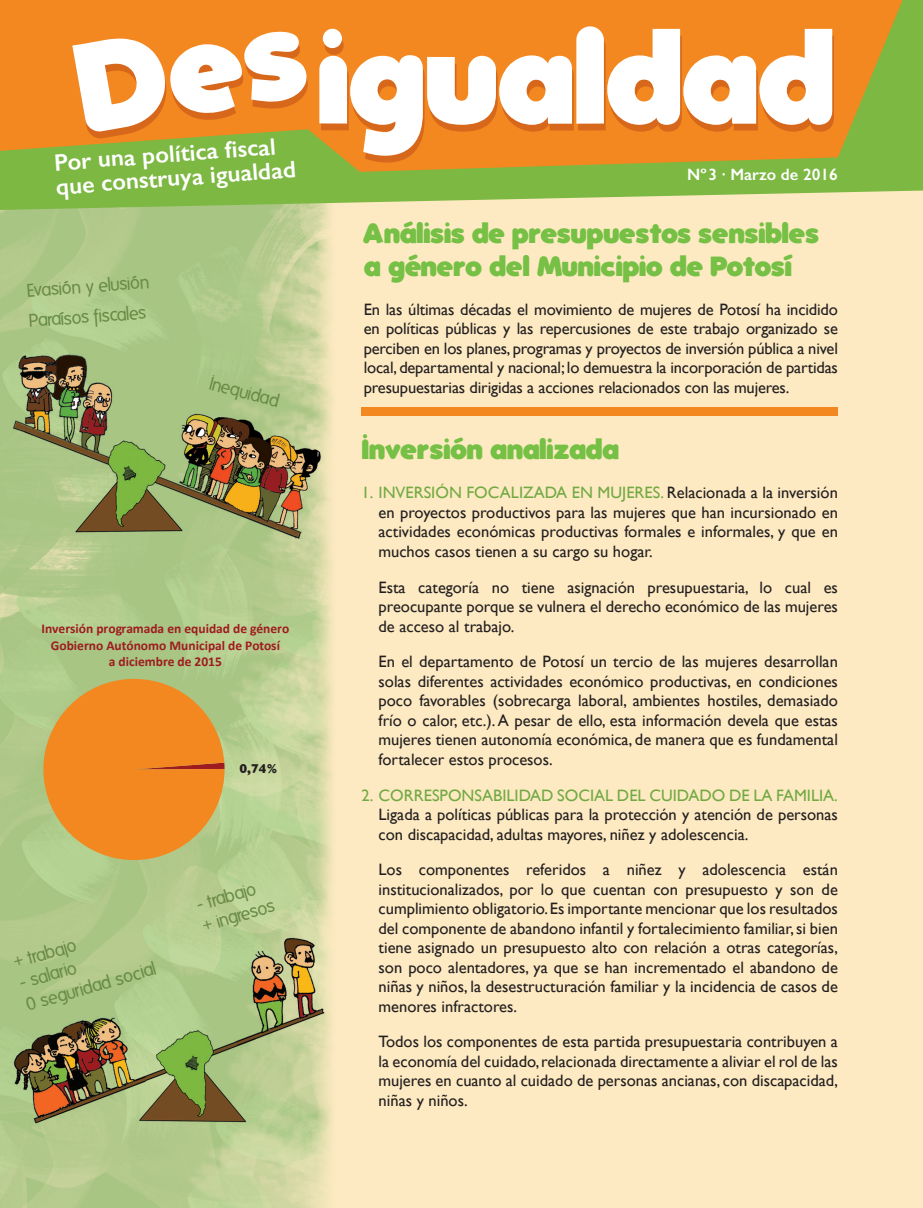
<style>
.page{position:relative;width:923px;height:1208px;background:#fdeac2}
.page>*{position:absolute;margin:0;border:0;box-sizing:border-box;transform-origin:0 0}
.t1{font:800 27px/32.4px "Folks";color:#75c045}
.t2{font:600 24px/24px "Gill Sans";color:#fff}
.t3{font:18px/21.6px "Folks";color:#698b46}
.t4{font:16.5px/19.5px "Gill Sans";color:#231f20;text-align:justify}
.t5{font:16.5px "Gill Sans";color:#72a943}
.t6{font:600 16.5px "Gill Sans";color:#fff}
.t7{font:700 13.5px/16.2px "Calibri";color:#9e1c1f;text-align:center}
.t8{font:700 13.05px "Gill Sans";color:#231f20}
.s1{color:#72a943}
</style>
<div class="page">
<img style="left:0;top:210px;width:332px;height:998px">
<svg style="left:0;top:0;width:923px;height:210px;background:#b7a83f"></svg>
<svg style="left:321px;top:33px;width:513px;height:129px;background:#de8c25"></svg>
<svg style="left:319px;top:26px;width:513px;height:130px;background:#f6be8a"></svg>
<svg style="left:72px;top:32px;width:236px;height:106px;background:#f3c08e"></svg>
<div style="left:361px;top:407px;width:477px;height:9px;background:#f38820"></div>
<svg style="left:43px;top:678px;width:182px;height:182px;background:#e29537"></svg>
<h2 class="t2" style="left:53px;top:150px;width:242px;rotate:-4deg">Por una política fi scal que construya igualdad</h2>
<p class="t3" style="left:26px;top:280px;width:125px;rotate:-4deg">Evasión y elusión</p>
<p class="t3" style="left:28px;top:310px;width:119px;rotate:-4deg">Paraísos fiscales</p>
<p class="t3" style="left:212px;top:372px;width:74px;rotate:15deg">Inequidad</p>
<p class="t7" style="left:42px;top:621px;width:249px">Inversión programada en equidad de género<br>Gobierno Autónomo Municipal de Potosí<br>a diciembre de 2015</p>
<p class="t8" style="left:239px;top:760px;width:39px">0,74%</p>
<p class="t3" style="left:11px;top:952px;width:66px;rotate:-16deg">+ trabajo</p>
<p class="t3" style="left:17px;top:973px;width:60px;rotate:-16deg">- salario</p>
<p class="t3" style="left:24px;top:995px;width:136px;rotate:-16deg">0 seguridad social</p>
<p class="t3" style="left:194px;top:895px;width:76px;rotate:-16deg">- trabajo + ingresos</p>
<p class="t6" style="left:687px;top:164px;width:152px">Nº3 · Marzo de 2016</p>
<h1 class="t1" style="left:364px;top:217px;width:456px">Análisis de presupuestos sensibles a género del Municipio de Potosí</h1>
<p class="t4" style="left:364px;top:299px;width:476px">En las últimas décadas el movimiento de mujeres de Potosí ha incidido en políticas públicas y las repercusiones de este trabajo organizado se perciben en los planes, programas y proyectos de inversión pública a nivel local, departamental y nacional; lo demuestra la incorporación de partidas presupuestarias dirigidas a acciones relacionados con las mujeres.</p>
<h1 class="t1" style="left:361px;top:433px;width:259px">Inversión analizada</h1>
<p class="t4" style="left:378px;top:483px;width:461px;text-indent:-17px"><span class="s1">1. INVERSIÓN FOCALIZADA EN MUJERES.</span> Relacionada a la inversión en proyectos productivos para las mujeres que han incursionado en actividades económicas productivas formales e informales, y que en muchos casos tienen a su cargo su hogar.</p>
<p class="t4" style="left:378px;top:577px;width:461px">Esta categoría no tiene asignación presupuestaria, lo cual es preocupante porque se vulnera el derecho económico de las mujeres de acceso al trabajo.</p>
<p class="t4" style="left:378px;top:652px;width:461px">En el departamento de Potosí un tercio de las mujeres desarrollan solas diferentes actividades económico productivas, en condiciones poco favorables (sobrecarga laboral, ambientes hostiles, demasiado frío o calor, etc.). A pesar de ello, esta información devela que estas mujeres tienen autonomía económica, de manera que es fundamental fortalecer estos procesos.</p>
<p class="t5" style="left:361px;top:785px;width:478px">2. CORRESPONSABILIDAD SOCIAL DEL CUIDADO DE LA FAMILIA.</p>
<p class="t4" style="left:378px;top:804px;width:461px">Ligada a políticas públicas para la protección y atención de personas con discapacidad, adultas mayores, niñez y adolescencia.</p>
<p class="t4" style="left:378px;top:859px;width:461px">Los componentes referidos a niñez y adolescencia están institucionalizados, por lo que cuentan con presupuesto y son de cumplimiento obligatorio. Es importante mencionar que los resultados del componente de abandono infantil y fortalecimiento familiar, si bien tiene asignado un presupuesto alto con relación a otras categorías, son poco alentadores, ya que se han incrementado el abandono de niñas y niños, la desestructuración familiar y la incidencia de casos de menores infractores.</p>
<p class="t4" style="left:378px;top:1032px;width:461px">Todos los componentes de esta partida presupuestaria contribuyen a la economía del cuidado, relacionada directamente a aliviar el rol de las mujeres en cuanto al cuidado de personas ancianas, con discapacidad, niñas y niños.</p>
</div>
